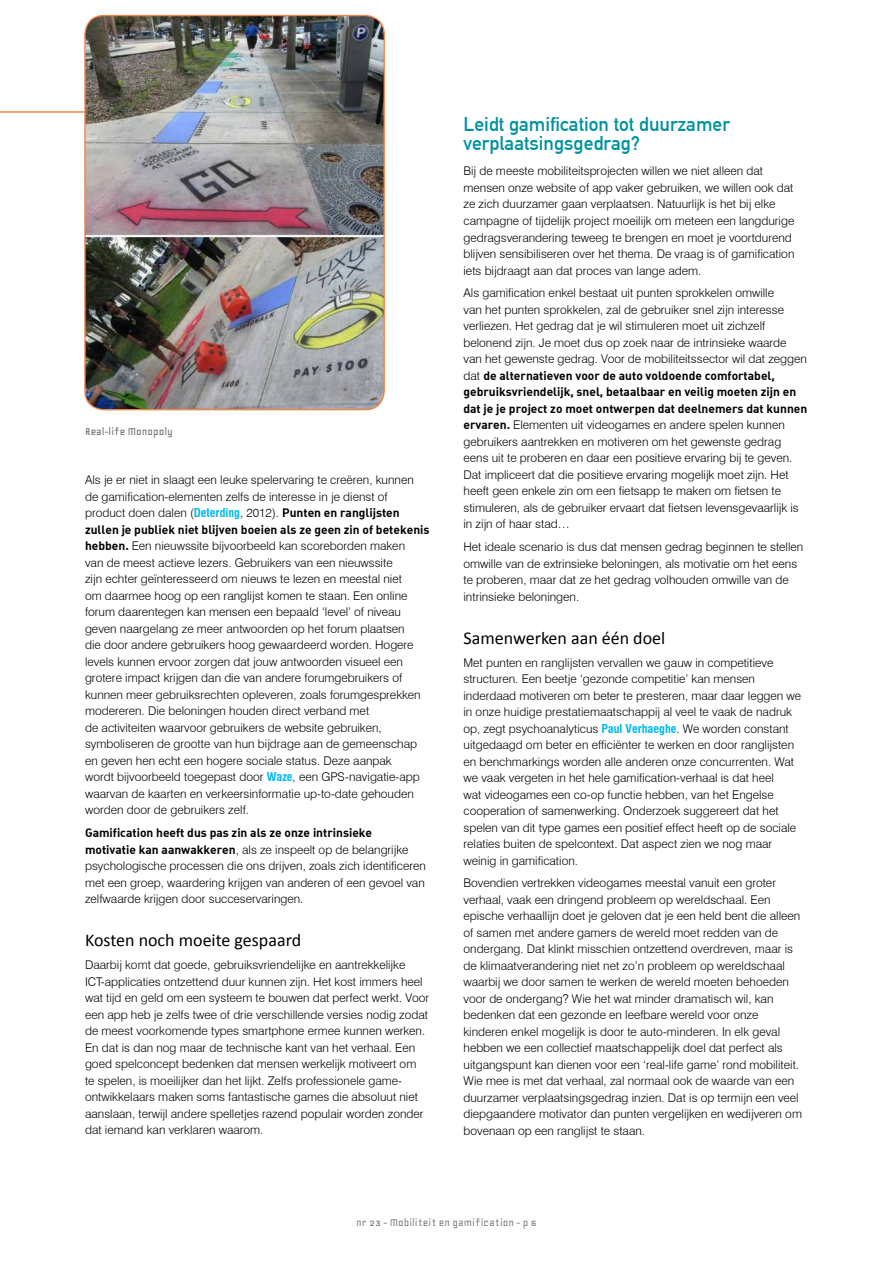
<style>
.page{position:relative;width:893px;height:1263px;background:#fff}
.page>*{position:absolute;margin:0;border:0;box-sizing:border-box;transform-origin:0 0}
.t1{font:19.5px/19.5px "DIN Mittelschrift Alternate";color:#00929e}
.t2{font:18px "Calibri";color:#000}
.t3{font:300 12px/16.5px "Swiss 721 BT";color:#000}
.t4{font:12px/16.5px "DIN Bold Alternate";color:#000}
.t5{font:12px "Geo";color:#808285}
.t6{font:12px "Geo";color:#6d6e71}
.s1{font-weight:700;font-stretch:condensed;color:#00b9f1}
.s2{font-family:"DIN Bold Alternate";font-weight:400}
.s3{font-family:"Swiss 721 BT";font-weight:300}
</style>
<div class="page">
<hr style="left:0;top:111px;width:157px;height:2px;background:#f58345">
<img style="left:85px;top:16px;width:299px;height:394px">
<div style="left:84px;top:15px;width:301px;height:395px;border:1px solid #f58345;border-radius:19px"></div>
<p class="t6" style="left:85px;top:425px;width:89px">Real-life Monopoly</p>
<p class="t3" style="left:85px;top:472px;width:330px">Als je er niet in slaagt een leuke spelervaring te creëren, kunnen de gamification-elementen zelfs de interesse in je dienst of product doen dalen (<span class="s1">Deterding</span>, 2012). <span class="s2">Punten en ranglijsten</span></p>
<p class="t4" style="left:85px;top:521px;width:346px">zullen je publiek niet blijven boeien als ze geen zin of betekenis</p>
<p class="t3" style="left:85px;top:538px;width:337px"><span class="s2">hebben.</span> Een nieuwssite bijvoorbeeld kan scoreborden maken van de meest actieve lezers. Gebruikers van een nieuwssite<br>zijn echter geïnteresseerd om nieuws te lezen en meestal niet om daarmee hoog op een ranglijst komen te staan. Een online forum daarentegen kan mensen een bepaald ‘level’ of niveau geven naargelang ze meer antwoorden op het forum plaatsen die door andere gebruikers hoog gewaardeerd worden. Hogere levels kunnen ervoor zorgen dat jouw antwoorden visueel een grotere impact krijgen dan die van andere forumgebruikers of kunnen meer gebruiksrechten opleveren, zoals forumgesprekken modereren. Die beloningen houden direct verband met<br>de activiteiten waarvoor gebruikers de website gebruiken, symboliseren de grootte van hun bijdrage aan de gemeenschap en geven hen echt een hogere sociale status. Deze aanpak wordt bijvoorbeeld toegepast door <span class="s1">Waze</span>, een GPS-navigatie-app waarvan de kaarten en verkeersinformatie up-to-date gehouden worden door de gebruikers zelf.</p>
<p class="t4" style="left:85px;top:824px;width:289px">Gamification heeft dus pas zin als ze onze intrinsieke</p>
<p class="t3" style="left:85px;top:841px;width:342px"><span class="s2">motivatie kan aanwakkeren</span>, als ze inspeelt op de belangrijke psychologische processen die ons drijven, zoals zich identificeren met een groep, waardering krijgen van anderen of een gevoel van zelfwaarde krijgen door succeservaringen.</p>
<h2 class="t2" style="left:85px;top:929px;width:218px">Kosten noch moeite gespaard</h2>
<p class="t3" style="left:85px;top:956px;width:346px">Daarbij komt dat goede, gebruiksvriendelijke en aantrekkelijke ICT-applicaties ontzettend duur kunnen zijn. Het kost immers heel wat tijd en geld om een systeem te bouwen dat perfect werkt. Voor een app heb je zelfs twee of drie verschillende versies nodig zodat de meest voorkomende types smartphone ermee kunnen werken.<br>En dat is dan nog maar de technische kant van het verhaal. Een goed spelconcept bedenken dat mensen werkelijk motiveert om<br>te spelen, is moeilijker dan het lijkt. Zelfs professionele game&shy;ontwikkelaars maken soms fantastische games die absoluut niet aanslaan, terwijl andere spelletjes razend populair worden zonder dat iemand kan verklaren waarom.</p>
<h1 class="t1" style="left:463px;top:114px;width:268px">Leidt gamification tot duurzamer verplaatsingsgedrag?</h1>
<p class="t3" style="left:463px;top:163px;width:332px">Bij de meeste mobiliteitsprojecten willen we niet alleen dat mensen onze website of app vaker gebruiken, we willen ook dat ze zich duurzamer gaan verplaatsen. Natuurlijk is het bij elke campagne of tijdelijk project moeilijk om meteen een langdurige gedragsverandering teweeg te brengen en moet je voortdurend blijven sensibiliseren over het thema. De vraag is of gamification iets bijdraagt aan dat proces van lange adem.</p>
<p class="t3" style="left:463px;top:285px;width:345px">Als gamification enkel bestaat uit punten sprokkelen omwille<br>van het punten sprokkelen, zal de gebruiker snel zijn interesse verliezen. Het gedrag dat je wil stimuleren moet uit zichzelf belonend zijn. Je moet dus op zoek naar de intrinsieke waarde van het gewenste gedrag. Voor de mobiliteitssector wil dat zeggen</p>
<p class="t4" style="left:463px;top:367px;width:345px"><span class="s3">dat</span> de alternatieven voor de auto voldoende comfortabel, gebruiksvriendelijk, snel, betaalbaar en veilig moeten zijn en dat je je project zo moet ontwerpen dat deelnemers dat kunnen</p>
<p class="t3" style="left:463px;top:417px;width:337px"><span class="s2">ervaren.</span> Elementen uit videogames en andere spelen kunnen gebruikers aantrekken en motiveren om het gewenste gedrag eens uit te proberen en daar een positieve ervaring bij te geven.<br>Dat impliceert dat die positieve ervaring mogelijk moet zijn. Het heeft geen enkele zin om een fietsapp te maken om fietsen te stimuleren, als de gebruiker ervaart dat fietsen levensgevaarlijk is in zijn of haar stad…</p>
<p class="t3" style="left:463px;top:539px;width:341px">Het ideale scenario is dus dat mensen gedrag beginnen te stellen omwille van de extrinsieke beloningen, als motivatie om het eens te proberen, maar dat ze het gedrag volhouden omwille van de intrinsieke beloningen.</p>
<h2 class="t2" style="left:463px;top:626px;width:203px">Samenwerken aan één doel</h2>
<p class="t3" style="left:463px;top:654px;width:339px">Met punten en ranglijsten vervallen we gauw in competitieve structuren. Een beetje ‘gezonde competitie’ kan mensen inderdaad motiveren om beter te presteren, maar daar leggen we in onze huidige prestatiemaatschappij al veel te vaak de nadruk op, zegt psychoanalyticus <span class="s1">Paul Verhaeghe</span>. We worden constant uitgedaagd om beter en efficiënter te werken en door ranglijsten en benchmarkings worden alle anderen onze concurrenten. Wat we vaak vergeten in het hele gamification-verhaal is dat heel<br>wat videogames een co-op functie hebben, van het Engelse cooperation of samenwerking. Onderzoek suggereert dat het spelen van dit type games een positief effect heeft op de sociale relaties buiten de spelcontext. Dat aspect zien we nog maar weinig in gamification.</p>
<p class="t3" style="left:463px;top:875px;width:340px">Bovendien vertrekken videogames meestal vanuit een groter verhaal, vaak een dringend probleem op wereldschaal. Een epische verhaallijn doet je geloven dat je een held bent die alleen of samen met andere gamers de wereld moet redden van de ondergang. Dat klinkt misschien ontzettend overdreven, maar is de klimaatverandering niet net zo’n probleem op wereldschaal waarbij we door samen te werken de wereld moeten behoeden voor de ondergang? Wie het wat minder dramatisch wil, kan bedenken dat een gezonde en leefbare wereld voor onze kinderen enkel mogelijk is door te auto-minderen. In elk geval hebben we een collectief maatschappelijk doel dat perfect als uitgangspunt kan dienen voor een ‘real-life game’ rond mobiliteit.<br>Wie mee is met dat verhaal, zal normaal ook de waarde van een duurzamer verplaatsingsgedrag inzien. Dat is op termijn een veel diepgaandere motivator dan punten vergelijken en wedijveren om bovenaan op een ranglijst te staan.</p>
<p class="t5" style="left:356px;top:1216px;width:182px">nr 23 - Mobiliteit en gamification - p 6</p>
</div>
